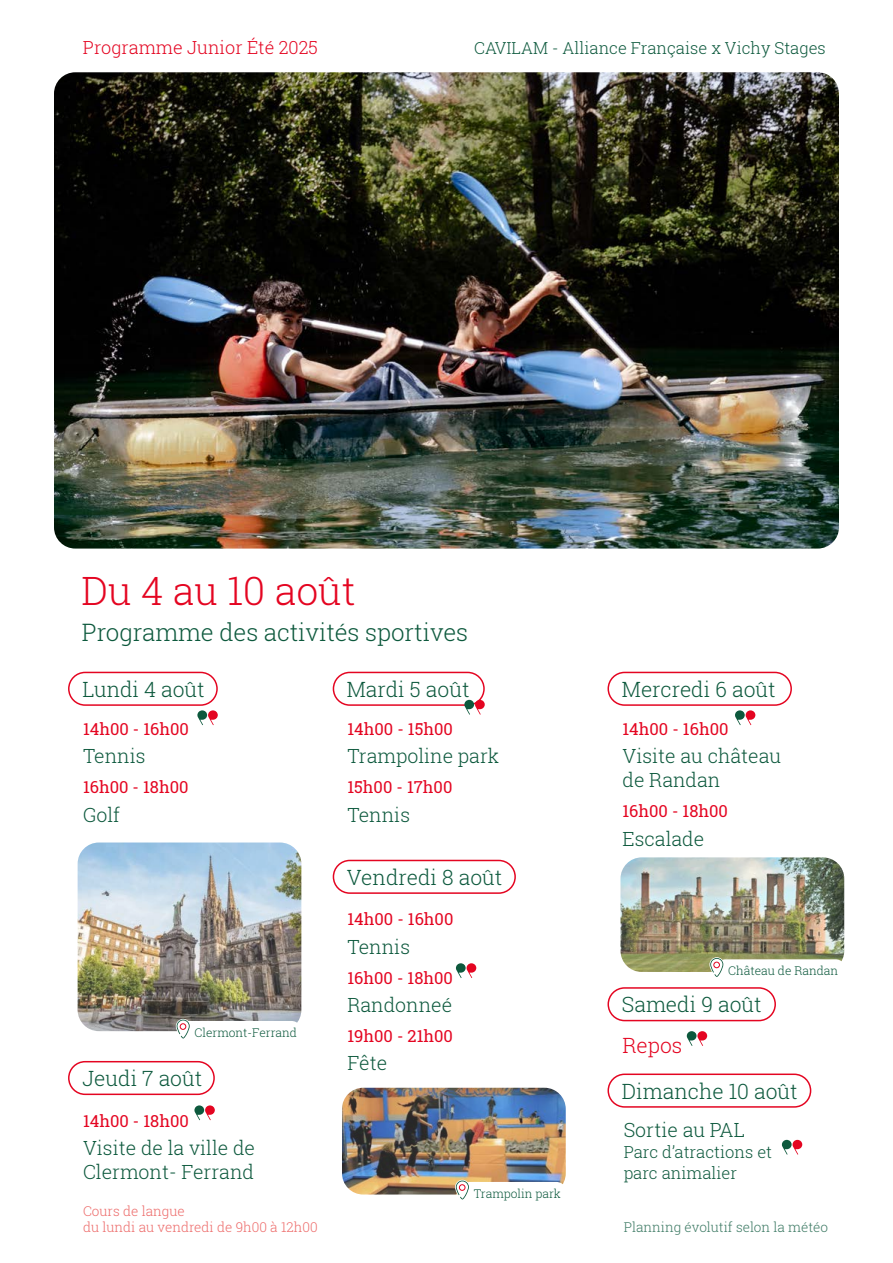
<style>
.page{position:relative;width:893px;height:1263px;background:#fff}
.page>*{position:absolute;margin:0;border:0;box-sizing:border-box;transform-origin:0 0}
.t1{font:300 39px "Roboto Slab";color:#e40521}
.t2{font:300 24px "Roboto Slab";letter-spacing:-.005em;color:#0d593d}
.t3{font:300 21px "Roboto Slab";color:#0d593d}
.t4{font:300 21px "Roboto Slab";color:#e40521}
.t5{font:300 19.5px/24px "Roboto Slab";color:#0d593d}
.t6{font:300 18px "Roboto Slab";color:#e40521}
.t7{font:16.5px "Roboto Slab";color:#e40521}
.t8{font:300 16.5px/21px "Roboto Slab";color:#0d593d}
.t9{font:300 13.5px/16.5px "Roboto Slab";color:#ed6b6a}
.t10{font:300 13.5px "Roboto Slab";color:#3d7a64}
.t11{font:300 12px "Roboto Slab";color:#0d593d}
</style>
<div class="page">
<div style="left:68px;top:672px;width:150px;height:34px;border:2px solid #e40521;border-radius:16px"></div>
<div style="left:333px;top:672px;width:152px;height:34px;border:2px solid #e40521;border-radius:16px"></div>
<div style="left:333px;top:860px;width:183px;height:34px;border:2px solid #e40521;border-radius:16px"></div>
<div style="left:607px;top:672px;width:185px;height:34px;border:2px solid #e40521;border-radius:16px"></div>
<div style="left:68px;top:1061px;width:147px;height:34px;border:2px solid #e40521;border-radius:16px"></div>
<svg style="left:197px;top:710px;width:21px;height:15px"></svg>
<svg style="left:464px;top:700px;width:21px;height:15px"></svg>
<svg style="left:735px;top:710px;width:20px;height:15px"></svg>
<svg style="left:194px;top:1105px;width:21px;height:15px"></svg>
<svg style="left:456px;top:963px;width:20px;height:15px"></svg>
<img style="left:342px;top:1088px;width:224px;height:106px">
<img style="left:620px;top:857px;width:224px;height:115px">
<div style="left:460px;top:1182px;width:107px;height:20px;background:#fff;border-radius:10px"></div>
<div style="left:715px;top:959px;width:131px;height:21px;background:#fff;border-radius:10px"></div>
<img style="left:78px;top:842px;width:223px;height:189px">
<div style="left:179px;top:1021px;width:123px;height:20px;background:#fff;border-radius:10px"></div>
<svg style="left:176px;top:1019px;width:15px;height:20px"></svg>
<svg style="left:455px;top:1180px;width:15px;height:20px"></svg>
<svg style="left:709px;top:957px;width:15px;height:20px"></svg>
<div style="left:607px;top:1073px;width:204px;height:35px;border:2px solid #e40521;border-radius:16px"></div>
<svg style="left:782px;top:1140px;width:20px;height:15px"></svg>
<div style="left:607px;top:987px;width:169px;height:34px;border:2px solid #e40521;border-radius:16px"></div>
<svg style="left:687px;top:1031px;width:20px;height:15px"></svg>
<img style="left:54px;top:72px;width:785px;height:477px">
<p class="t6" style="left:83px;top:35px;width:237px">Programme Junior Été 2025</p>
<p class="t8" style="left:474px;top:37px;width:353px">CAVILAM - Alliance Française x Vichy Stages</p>
<h1 class="t1" style="left:81px;top:564px;width:276px">Du 4 au 10 août</h1>
<p class="t2" style="left:82px;top:616px;width:388px">Programme des activités sportives</p>
<p class="t3" style="left:82px;top:675px;width:124px">Lundi 4 août</p>
<p class="t7" style="left:83px;top:718px;width:107px">14h00 - 16h00</p>
<p class="t5" style="left:83px;top:744px;width:64px">Tennis</p>
<p class="t7" style="left:83px;top:776px;width:107px">16h00 - 18h00</p>
<p class="t5" style="left:83px;top:802px;width:39px">Golf</p>
<p class="t11" style="left:195px;top:1024px;width:104px">Clermont-Ferrand</p>
<p class="t3" style="left:82px;top:1064px;width:121px">Jeudi 7 août</p>
<p class="t7" style="left:83px;top:1109px;width:107px">14h00 - 18h00</p>
<p class="t5" style="left:83px;top:1135px;width:174px">Visite de la ville de<br>Clermont- Ferrand</p>
<p class="t9" style="left:83px;top:1202px;width:236px">Cours de langue<br>du lundi au vendredi de 9h00 à 12h00</p>
<p class="t3" style="left:347px;top:675px;width:124px">Mardi 5 août</p>
<p class="t7" style="left:347px;top:718px;width:107px">14h00 - 15h00</p>
<p class="t5" style="left:347px;top:744px;width:153px">Trampoline park</p>
<p class="t7" style="left:347px;top:776px;width:106px">15h00 - 17h00</p>
<p class="t5" style="left:347px;top:802px;width:64px">Tennis</p>
<p class="t3" style="left:347px;top:863px;width:157px">Vendredi 8 août</p>
<p class="t7" style="left:347px;top:908px;width:107px">14h00 - 16h00</p>
<p class="t5" style="left:347px;top:934px;width:64px">Tennis</p>
<p class="t7" style="left:347px;top:966px;width:107px">16h00 - 18h00</p>
<p class="t5" style="left:347px;top:992px;width:106px">Randonneé</p>
<p class="t7" style="left:347px;top:1024px;width:107px">19h00 - 21h00</p>
<p class="t5" style="left:347px;top:1050px;width:41px">Fête</p>
<p class="t11" style="left:474px;top:1185px;width:88px">Trampolin park</p>
<p class="t3" style="left:622px;top:675px;width:155px">Mercredi 6 août</p>
<p class="t7" style="left:622px;top:718px;width:107px">14h00 - 16h00</p>
<p class="t5" style="left:622px;top:744px;width:160px">Visite au château de Randan</p>
<p class="t7" style="left:622px;top:800px;width:107px">16h00 - 18h00</p>
<p class="t5" style="left:622px;top:826px;width:83px">Escalade</p>
<p class="t11" style="left:728px;top:962px;width:111px">Château de Randan</p>
<p class="t3" style="left:622px;top:990px;width:141px">Samedi 9 août</p>
<p class="t4" style="left:622px;top:1031px;width:61px">Repos</p>
<p class="t3" style="left:622px;top:1077px;width:177px">Dimanche 10 août</p>
<p class="t5" style="left:624px;top:1117px;width:123px">Sortie au PAL</p>
<p class="t8" style="left:624px;top:1141px;width:150px">Parc d’atractions et parc animalier</p>
<p class="t10" style="left:624px;top:1218px;width:206px">Planning évolutif selon la météo</p>
</div>
